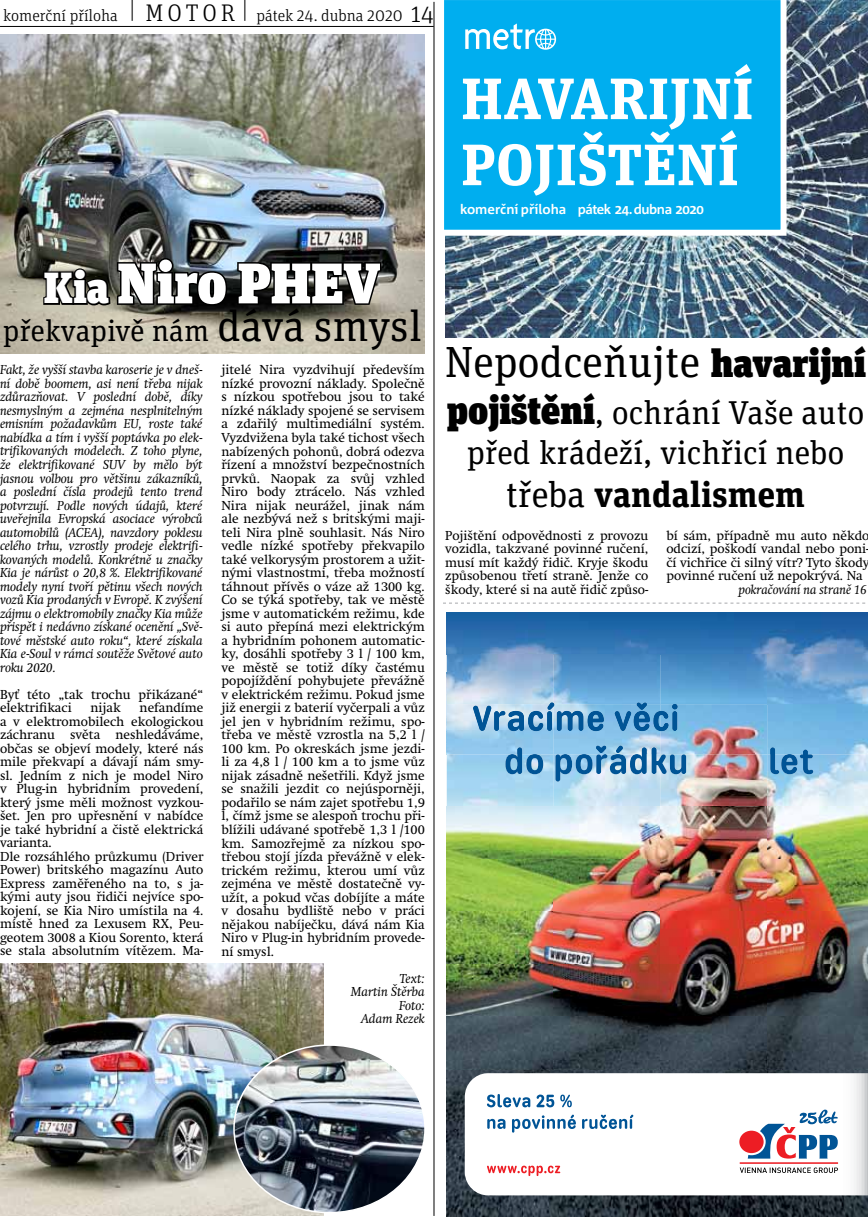
<style>
.page{position:relative;width:868px;height:1217px;background:#fff}
.page>*{position:absolute;margin:0;border:0;box-sizing:border-box;transform-origin:0 0}
.t1{font:700 58.2px/66px "Unit Slab Pro";letter-spacing:.01em;color:#fff}
.t2{font:900 57px "Unit Slab Pro";color:#fff}
.t3{font:43.5px "Unit Slab Pro";color:#000}
.t4{font:700 36px "Unit Slab Pro";color:#000}
.t5{font:33px/39.6px "Unit Slab Pro";color:#000;text-align:center}
.t6{font:30px "Unit Slab Pro";color:#000}
.t7{font:300 16.5px "Unit Slab Pro";color:#000}
.t8{font:700 13.5px "Corpid OT";letter-spacing:-.03em;color:#fff}
.t9{font:12.9px/13.5px "Metro Swift CE";color:#000;text-align:justify}
.t10{font:italic 12.9px/13.5px "Metro Swift CE";color:#000;text-align:justify}
.t11{font:italic 12.9px "Metro Swift";color:#000}
.s1{font-size:24px}
.s2{font-size:43.5px}
.s3{font-weight:900;font-size:39px}
.s4{font-weight:400}
</style>
<div class="page">
<img style="left:445px;top:0;width:422px;height:338px">
<hr style="left:0;top:26px;width:433px;height:1px;background:#000">
<img style="left:446px;top:612px;width:421px;height:604px">
<svg style="left:464px;top:1072px;width:403px;height:123px"></svg>
<svg style="left:486px;top:1093px;width:147px;height:39px"></svg>
<svg style="left:487px;top:1165px;width:73px;height:10px"></svg>
<hr style="left:867px;top:1072px;width:1px;height:123px;background:#a7a9ac">
<svg style="left:739px;top:1109px;width:98px;height:63px"></svg>
<img style="left:446px;top:672px;width:1px;height:82px">
<img style="left:472px;top:702px;width:341px;height:79px">
<svg style="left:444px;top:0;width:345px;height:239px;background:#0db0ed"></svg>
<svg style="left:465px;top:23px;width:91px;height:27px"></svg>
<hr style="left:433px;top:2px;width:1px;height:1213px;background:#000">
<svg style="left:443px;top:602px;width:422px;height:1px"></svg>
<img style="left:0;top:963px;width:323px;height:252px">
<img style="left:0;top:34px;width:425px;height:319px">
<svg style="left:42px;top:256px;width:187px;height:51px;background:#3e3f3b"></svg>
<svg style="left:236px;top:260px;width:147px;height:94px;background:#6b695f"></svg>
<img style="left:234px;top:1044px;width:188px;height:168px">
<p class="t7" style="left:3px;top:5px;width:432px">komerční příloha <sup>|</sup> <span class="s1">m o t o r</span> <sup>|</sup> pátek 24. dubna 2020 <span class="s1">14</span></p>
<h1 class="t1" style="left:461px;top:63px;width:294px">havarijní<br>Pojištění</h1>
<p class="t8" style="left:460px;top:201px;width:245px">komerční příloha pátek 24. dubna 2020</p>
<h2 class="t2" style="left:44px;top:240px;width:338px"><span class="s2">Kia</span> Niro PHEV</h2>
<h3 class="t6" style="left:3px;top:310px;width:420px">překvapivě nám <span class="s2">dává smysl</span></h3>
<p class="t10" style="left:0;top:363px;width:204px">Fakt, že vyšší stavba karoserie je v dneš&shy;ní době boomem, asi není třeba nijak zdůrazňovat. V poslední době, díky nesmyslným a zejména nesplnitelným emisním požadavkům EU, roste také nabídka a tím i vyšší poptávka po elek&shy;trifikovaných modelech. Z toho plyne, že elektrifikované SUV by mělo být jasnou volbou pro většinu zákazníků, a poslední čísla prodejů tento trend potvrzují. Podle nových údajů, které uveřejnila Evropská asociace výrobců automobilů (ACEA), navzdory poklesu celého trhu, vzrostly prodeje elektrifi&shy;kovaných modelů. Konkrétně u značky Kia je nárůst o 20,8 %. Elektrifikované modely nyní tvoří pětinu všech nových vozů Kia prodaných v Evropě. K zvýšení zájmu o elektromobily značky Kia může přispět i nedávno získané ocenění „Svě&shy;tové městské auto roku“, které získala Kia e-Soul v rámci soutěže Světové auto roku 2020.</p>
<p class="t9" style="left:0;top:687px;width:205px">Byť této „tak trochu přikázané“ elektrifikaci</p>
<p class="t9" style="left:0;top:701px;width:205px;text-align:left;text-indent:140px">nefandíme a v elektromobilech ekologickou záchranu světa neshledáváme, občas se objeví modely, které nás mile překvapí a dávají nám smy&shy;sl. Jedním z nich je model Niro v Plug-in hybridním provedení, který jsme měli možnost vyzkou&shy;šet. Jen pro upřesnění v nabídce je také hybridní a čistě elektrická varianta.<br>Dle rozsáhlého průzkumu (Driver<br>Power) britského magazínu Auto<br>Express zaměřeného na to, s ja&shy;kými auty jsou řidiči nejvíce spo&shy;kojení, se Kia Niro umístila na 4. místě hned za Lexusem RX, Peu&shy;geotem 3008 a Kiou Sorento, která se stala absolutním vítězem. Ma-</p>
<p class="t9" style="left:90px;top:701px;width:32px">nijak</p>
<p class="t9" style="left:221px;top:363px;width:205px">jitelé Nira vyzdvihují především nízké provozní náklady. Společně s nízkou spotřebou jsou to také nízké náklady spojené se servisem a zdařilý multimediální systém.<br>Vyzdvižena byla také tichost všech nabízených pohonů, dobrá odezva řízení a množství bezpečnostních prvků. Naopak za svůj vzhled Niro body ztrácelo. Nás vzhled Nira nijak neurážel, jinak nám ale nezbývá než s britskými maji&shy;teli Nira plně souhlasit. Nás Niro vedle nízké spotřeby překvapilo také velkorysým prostorem a užit&shy;nými vlastnostmi, třeba možností táhnout přívěs o váze až 1300 kg.<br>Co se týká spotřeby, tak ve městě jsme v automatickém režimu, kde si auto přepíná mezi elektrickým a hybridním pohonem automatic&shy;ky, dosáhli spotřeby 3 l / 100 km, ve městě se totiž díky častému popojíždění pohybujete převážně v elektrickém režimu. Pokud jsme již energii z baterií vyčerpali a vůz jel jen v hybridním režimu, spo&shy;třeba ve městě vzrostla na 5,2 l / 100 km. Po okreskách jsme jezdi&shy;li za 4,8 l / 100 km a to jsme vůz nijak zásadně nešetřili. Když jsme se snažili jezdit co nejúsporněji, podařilo se nám zajet spotřebu 1,9 l, čímž jsme se alespoň trochu při&shy;blížili udávané spotřebě 1,3 l /100 km. Samozřejmě za nízkou spo&shy;třebou stojí jízda převážně v elek&shy;trickém režimu, kterou umí vůz zejména ve městě dostatečně vy&shy;užít, a pokud včas dobíjíte a máte v dosahu bydliště nebo v práci nějakou nabíječku, dává nám Kia Niro v Plug-in hybridním provede&shy;ní smysl.</p>
<p class="t10" style="left:351px;top:971px;width:75px;text-align:right">Text:<br>Martin Štěrba<br>Foto:<br>Adam Rezek</p>
<h3 class="t3" style="left:445px;top:333px;width:423px">Nepodceňujte <span class="s3">havarijní</span></h3>
<h3 class="t5" style="left:447px;top:392px;width:419px"><span class="s3">pojištění</span>, ochrání Vaše auto před krádeží, vichřicí nebo</h3>
<h3 class="t4" style="left:505px;top:468px;width:301px"><span class="s4">třeba</span> vandalismem</h3>
<p class="t9" style="left:445px;top:528px;width:205px">Pojištění odpovědnosti z provozu vozidla, takzvané povinné ručení, musí mít každý řidič. Kryje škodu způsobenou třetí straně. Jenže co škody, které si na autě řidič způso-</p>
<p class="t9" style="left:666px;top:528px;width:205px">bí sám, případně mu auto někdo odcizí, poškodí vandal nebo poni&shy;čí vichřice či silný vítr? Tyto škody povinné ručení už nepokrývá. Na</p>
<p class="t11" style="left:738px;top:582px;width:130px">pokračování na straně 16</p>
</div>
